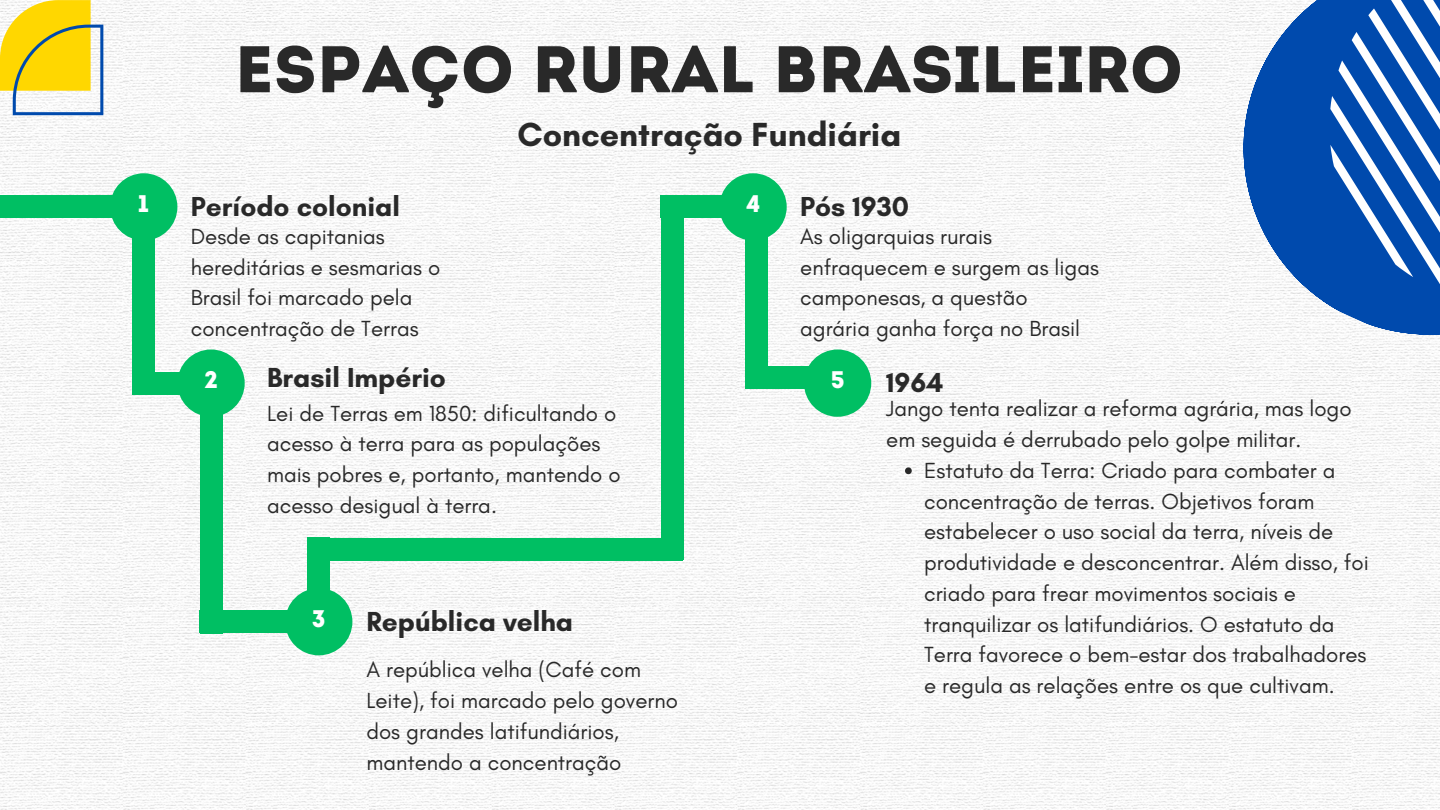
<style>
.page{position:relative;width:1440px;height:810px;background:#fff}
.page>*{position:absolute;margin:0;border:0;box-sizing:border-box;transform-origin:0 0}
.t1{font:65.8px "Intro";color:#292929}
.t2{font:700 34px "Glacial Indifference";color:#292929}
.t3{font:700 28px "Glacial Indifference";color:#292929}
.t4{font:24px "Intro";color:#fff}
.t5{font:22.3px/30.8px "Glacial Indifference";color:#292929}
</style>
<div class="page">
<img style="left:0;top:0;width:1440px;height:810px">
<svg style="left:1183px;top:0;width:257px;height:395px"></svg>
<svg style="left:1272px;top:0;width:168px;height:361px;fill:#004aad"></svg>
<svg style="left:0;top:0;width:103px;height:115px"></svg>
<div style="left:110px;top:173px;width:67px;height:68px;background:#00bf63;border-radius:50%"></div>
<div style="left:0;top:196px;width:121px;height:22px;background:#00bf63"></div>
<div style="left:133px;top:224px;width:22px;height:170px;background:#00bf63"></div>
<div style="left:133px;top:372px;width:63px;height:22px;background:#00bf63"></div>
<div style="left:177px;top:349px;width:68px;height:68px;background:#00bf63;border-radius:50%"></div>
<div style="left:200px;top:405px;width:22px;height:228px;background:#00bf63"></div>
<div style="left:200px;top:610px;width:119px;height:23px;background:#00bf63"></div>
<div style="left:285px;top:588px;width:67px;height:67px;background:#00bf63;border-radius:50%"></div>
<div style="left:308px;top:538px;width:22px;height:67px;background:#00bf63"></div>
<div style="left:308px;top:538px;width:375px;height:22px;background:#00bf63"></div>
<div style="left:661px;top:196px;width:22px;height:364px;background:#00bf63"></div>
<div style="left:661px;top:196px;width:97px;height:22px;background:#00bf63"></div>
<div style="left:719px;top:173px;width:68px;height:68px;background:#00bf63;border-radius:50%"></div>
<div style="left:745px;top:218px;width:23px;height:170px;background:#00bf63"></div>
<div style="left:745px;top:367px;width:98px;height:22px;background:#00bf63"></div>
<div style="left:804px;top:349px;width:67px;height:68px;background:#00bf63;border-radius:50%"></div>
<svg style="left:905px;top:467px;width:7px;height:7px"></svg>
<h1 class="t1" style="left:235px;top:43px;width:950px">ESPAÇO RURAL BRASILEIRO</h1>
<p class="t2" style="left:517px;top:114px;width:385px">Concentração Fundiária</p>
<p class="t4" style="left:139px;top:194px;width:12px">1</p>
<p class="t3" style="left:191px;top:189px;width:211px">Período colonial</p>
<h2 class="t5" style="left:191px;top:221px;width:251px">Desde as capitanias hereditárias e sesmarias o<br>Brasil foi marcado pela concentração de Terras</h2>
<p class="t4" style="left:204px;top:370px;width:15px">2</p>
<p class="t3" style="left:267px;top:360px;width:180px">Brasil Império</p>
<h3 class="t5" style="left:267px;top:398px;width:355px">Lei de Terras em 1850: dificultando o acesso à terra para as populações mais pobres e, portanto, mantendo o acesso desigual à terra.</h3>
<h3 class="t4" style="left:312px;top:609px;width:15px">3</h3>
<p class="t3" style="left:366px;top:604px;width:208px">República velha</p>
<p class="t5" style="left:366px;top:654px;width:313px">A república velha (Café com<br>Leite), foi marcado pelo governo dos grandes latifundiários, mantendo a concentração</p>
<p class="t4" style="left:746px;top:194px;width:15px">4</p>
<p class="t3" style="left:800px;top:189px;width:110px">Pós 1930</p>
<h3 class="t5" style="left:800px;top:221px;width:300px">As oligarquias rurais enfraquecem e surgem as ligas camponesas, a questão agrária ganha força no Brasil</h3>
<h3 class="t4" style="left:831px;top:370px;width:15px">5</h3>
<p class="t3" style="left:886px;top:366px;width:59px">1964</p>
<p class="t5" style="left:886px;top:393px;width:467px">Jango tenta realizar a reforma agrária, mas logo em seguida é derrubado pelo golpe militar.</p>
<p class="t5" style="left:924px;top:455px;width:446px">Estatuto da Terra: Criado para combater a concentração de terras. Objetivos foram estabelecer o uso social da terra, níveis de produtividade e desconcentrar. Além disso, foi criado para frear movimentos sociais e tranquilizar os latifundiários. O estatuto da Terra favorece o bem-estar dos trabalhadores e regula as relações entre os que cultivam.</p>
</div>
